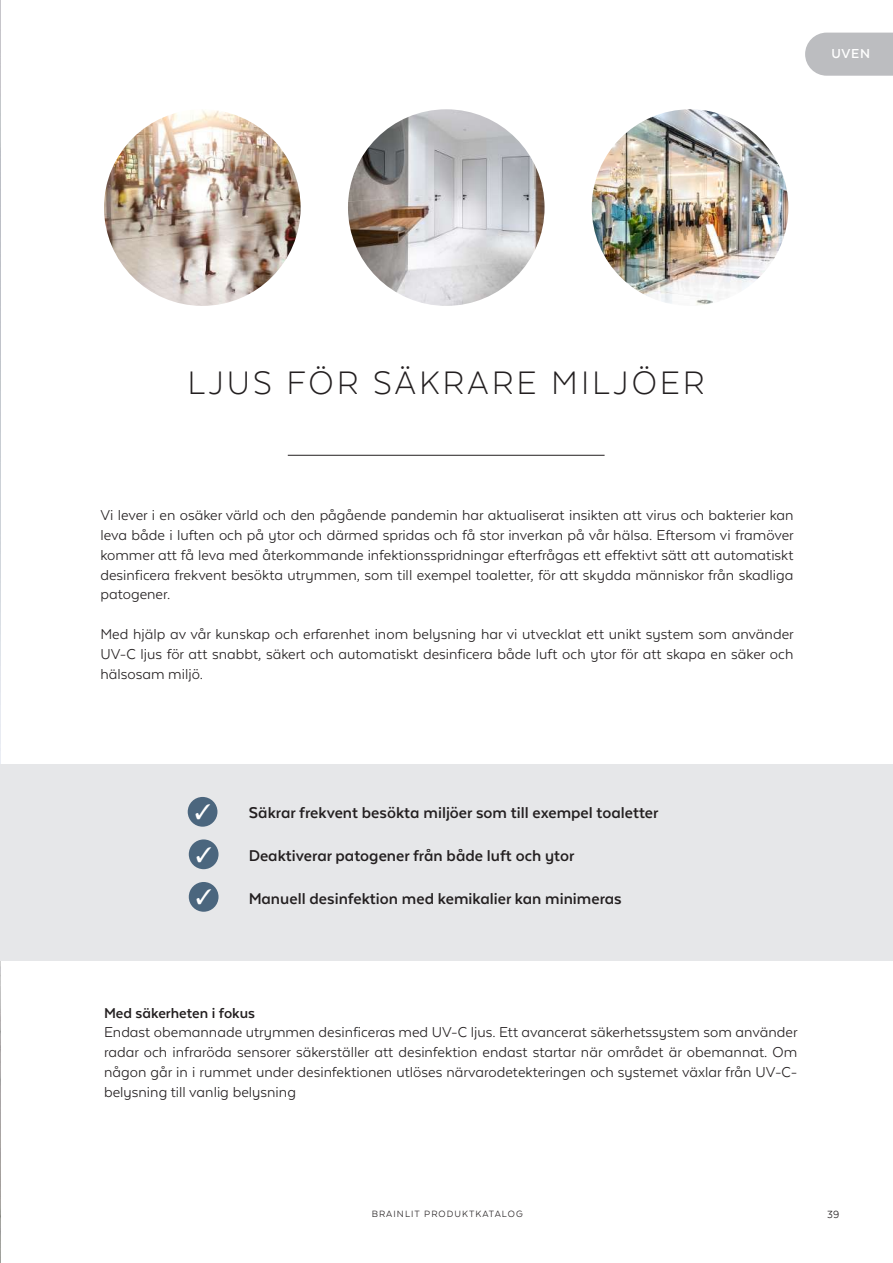
<style>
.page{position:relative;width:893px;height:1263px;background:#fff}
.page>*{position:absolute;margin:0;border:0;box-sizing:border-box;transform-origin:0 0}
.t1{font:300 37.5px "Texta Alt";letter-spacing:.08em;color:#231f20}
.t2{font:700 18px "Texta Alt";color:#231f20}
.t3{font:16.5px/19.8px "Texta Alt";color:#231f20;text-align:justify}
.t4{font:700 16.5px "Texta Alt";color:#231f20}
.t5{font:700 15px "Texta Alt";color:#fff}
.t6{font:12px "Texta Alt";color:#231f20}
.t7{font:10.5px "Texta Alt";letter-spacing:.1em;color:#231f20}
</style>
<div class="page">
<svg style="left:805px;top:33px;width:88px;height:43px;background:#bfc0c3"></svg>
<img style="left:0;top:0;width:1px;height:1263px">
<img style="left:348px;top:109px;width:197px;height:197px;border-radius:98px">
<div style="left:0;top:764px;width:893px;height:196px;background:#e6e7e9"></div>
<hr style="left:288px;top:455px;width:317px;height:1px;background:#231f20">
<div style="left:188px;top:797px;width:29px;height:30px;background:#4b667e;border-radius:50%"></div>
<div style="left:189px;top:839px;width:30px;height:30px;background:#4b667e;border-radius:50%"></div>
<div style="left:189px;top:882px;width:30px;height:30px;background:#4b667e;border-radius:50%"></div>
<img style="left:104px;top:109px;width:197px;height:197px;border-radius:98px">
<img style="left:592px;top:109px;width:196px;height:197px;border-radius:98px">
<p class="t5" style="left:831px;top:45px;width:40px">UVEN</p>
<h1 class="t1" style="left:188px;top:364px;width:519px">LJUS FÖR SÄKRARE MILJÖER</h1>
<p class="t3" style="left:100px;top:505px;width:695px">Vi lever i en osäker värld och den pågående pandemin har aktualiserat insikten att virus och bakterier kan leva både i luften och på ytor och därmed spridas och få stor inverkan på vår hälsa. Eftersom vi framöver kommer att få leva med återkommande infektionsspridningar efterfrågas ett effektivt sätt att automatiskt desinficera frekvent besökta utrymmen, som till exempel toaletter, för att skydda människor från skadliga patogener.</p>
<p class="t3" style="left:100px;top:624px;width:695px">Med hjälp av vår kunskap och erfarenhet inom belysning har vi utvecklat ett unikt system som använder UV-C ljus för att snabbt, säkert och automatiskt desinficera både luft och ytor för att skapa en säker och hälsosam miljö.</p>
<p class="t2" style="left:198px;top:803px;width:7px">•</p>
<p class="t2" style="left:249px;top:803px;width:411px">Säkrar frekvent besökta miljöer som till exempel toaletter</p>
<p class="t2" style="left:198px;top:846px;width:7px">•</p>
<p class="t2" style="left:249px;top:846px;width:327px">Deaktiverar patogener från både luft och ytor</p>
<p class="t2" style="left:198px;top:890px;width:7px">•</p>
<p class="t2" style="left:249px;top:890px;width:375px">Manuell desinfektion med kemikalier kan minimeras</p>
<p class="t4" style="left:104px;top:1004px;width:153px">Med säkerheten i fokus</p>
<p class="t3" style="left:104px;top:1022px;width:695px">Endast obemannade utrymmen desinficeras med UV-C ljus. Ett avancerat säkerhetssystem som använder radar och infraröda sensorer säkerställer att desinfektion endast startar när området är obemannat. Om någon går in i rummet under desinfektionen utlöses närvarodetekteringen och systemet växlar från UV-C&shy;belysning till vanlig belysning</p>
<p class="t7" style="left:372px;top:1208px;width:152px">BRAINLIT PRODUKTKATALOG</p>
<p class="t6" style="left:827px;top:1208px;width:14px">39</p>
</div>
